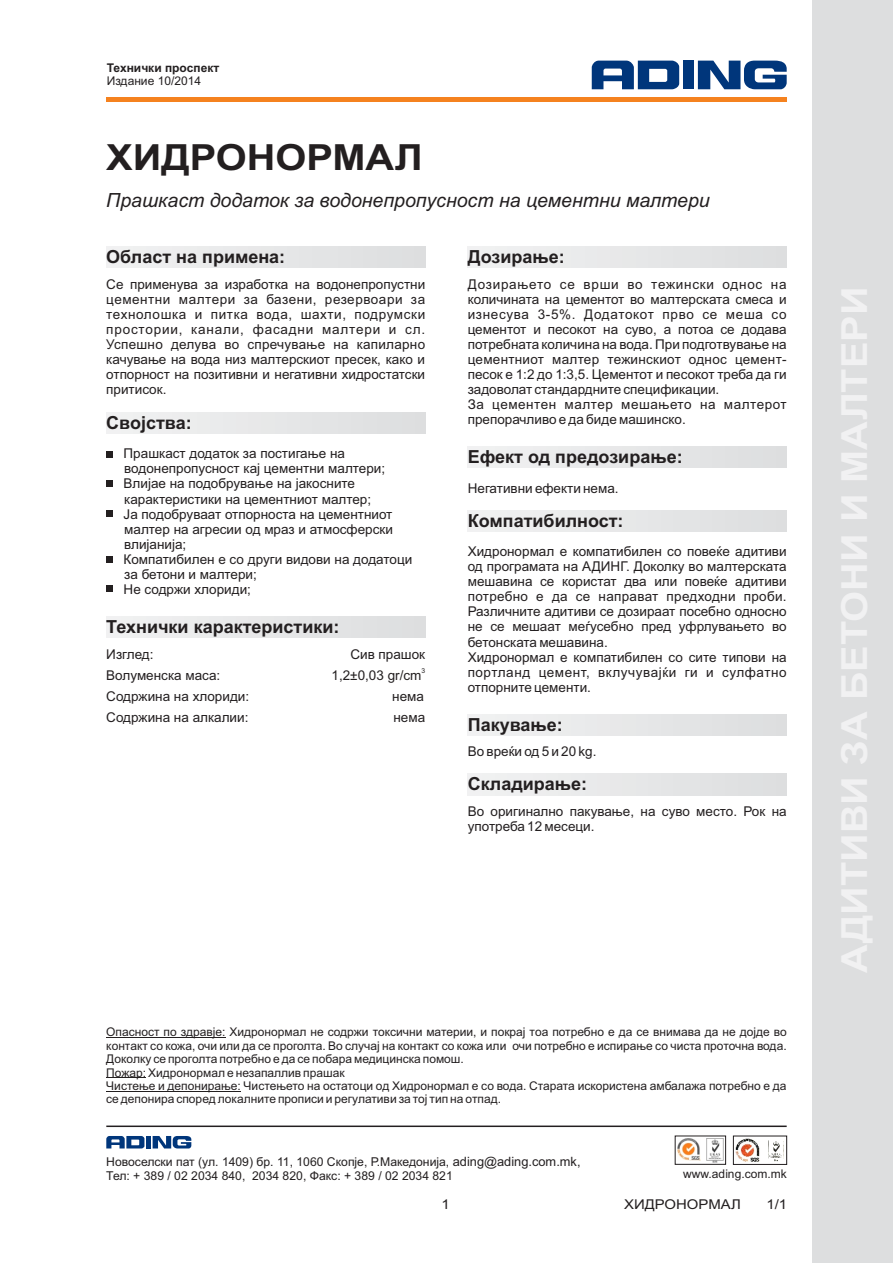
<style>
.page{position:relative;width:893px;height:1263px;background:#fff}
.page>*{position:absolute;margin:0;border:0;box-sizing:border-box;transform-origin:0 0}
.t1{font:700 36px "Arial";color:#231f20;scale:1.11 1}
.t2{font:italic 19.5px "Arial";color:#231f20}
.t3{font:700 18px "Arial";color:#231f20}
.t4{font:13.5px/15.1px "Arial";color:#231f20}
.t5{font:13.5px "Arial";color:#231f20;scale:1.11 1}
.t6{font:12.15px/13.8px "Arial";color:#231f20}
.t7{font:12px/13.4px "Arial";color:#231f20}
.t8{font:700 12px "Arial";color:#231f20}
.t9{font:6.75px "Arial";color:#231f20}
.s1{font-size:12.9px}
</style>
<div class="page">
<div style="left:106px;top:247px;width:319px;height:21px;background:#e7e8e8"></div>
<div style="left:812px;top:0;width:81px;height:1263px;background:#dddedf"></div>
<div style="left:106px;top:451px;width:7px;height:7px;background:#231f20"></div>
<div style="left:106px;top:556px;width:7px;height:6px;background:#231f20"></div>
<div style="left:106px;top:480px;width:7px;height:7px;background:#231f20"></div>
<div style="left:106px;top:412px;width:319px;height:22px;background:#e7e8e8"></div>
<div style="left:106px;top:585px;width:7px;height:7px;background:#231f20"></div>
<div style="left:106px;top:617px;width:319px;height:21px;background:#e7e8e8"></div>
<div style="left:468px;top:446px;width:319px;height:22px;background:#e7e8e8"></div>
<div style="left:106px;top:510px;width:7px;height:7px;background:#231f20"></div>
<div style="left:468px;top:247px;width:319px;height:21px;background:#e7e8e8"></div>
<div style="left:468px;top:510px;width:319px;height:21px;background:#e7e8e8"></div>
<div style="left:468px;top:714px;width:319px;height:22px;background:#e7e8e8"></div>
<div style="left:468px;top:774px;width:319px;height:21px;background:#e7e8e8"></div>
<hr style="left:106px;top:1037px;width:119px;height:1px;background:#231f20">
<hr style="left:106px;top:1078px;width:40px;height:1px;background:#231f20">
<hr style="left:106px;top:1091px;width:135px;height:1px;background:#231f20">
<hr style="left:106px;top:1125px;width:681px;height:2px;background:#231f20">
<div style="left:683px;top:61px;width:11px;height:28px;background:#00367b"></div>
<svg style="left:698px;top:61px;width:89px;height:28px"></svg>
<svg style="left:592px;top:61px;width:87px;height:28px"></svg>
<hr style="left:106px;top:98px;width:681px;height:4px;background:#f5821f">
<div style="left:146px;top:1136px;width:5px;height:12px;background:#00367b"></div>
<svg style="left:153px;top:1136px;width:38px;height:12px"></svg>
<svg style="left:106px;top:1136px;width:38px;height:12px"></svg>
<svg style="left:675px;top:1136px;width:51px;height:29px"></svg>
<img style="left:677px;top:1138px;width:23px;height:22px">
<img style="left:706px;top:1138px;width:18px;height:24px">
<img style="left:735px;top:1138px;width:49px;height:24px">
<div style="left:733px;top:1136px;width:54px;height:28px;border:1px solid #231f20"></div>
<p class="t8" style="left:107px;top:63px;width:114px">Технички проспект</p>
<p class="t7" style="left:107px;top:76px;width:96px">Издание 10/2014</p>
<h1 class="t1" style="left:106px;top:144px;width:287px">ХИДРОНОРМАЛ</h1>
<h2 class="t2" style="left:106px;top:193px;width:605px">Прашкаст додаток за водонепропусност на цементни малтери</h2>
<h3 class="t3" style="left:106px;top:250px;width:180px">Област на примена:</h3>
<p class="t4" style="left:106px;top:278px;width:320px;text-align:justify">Се применува за изработка на водонепропустни цементни малтери за базени, резервоари за технолошка и питка вода, шахти, подрумски простории, канали, фасадни малтери и сл.<br>Успешно делува во спречување на капиларно качување на вода низ малтерскиот пресек, како и отпорност на позитивни и негативни хидростатски притисок.</p>
<h3 class="t3" style="left:106px;top:416px;width:87px">Својства:</h3>
<p class="t4" style="left:124px;top:447px;width:290px">Прашкаст додаток за постигање на водонепропусност кај цементни малтери;<br>Влијае на подобрување на јакосните карактеристики на цементниот малтер;<br>Ја подобруваат отпорноста на цементниот малтер на агресии од мраз и атмосферски влијанија;<br>Компатибилен е со други видови на додатоци за бетони и малтери;<br>Не содржи хлориди;</p>
<h3 class="t3" style="left:106px;top:620px;width:235px">Технички карактеристики:</h3>
<p class="t4" style="left:106px;top:666px;width:144px;line-height:21.3px">Волуменска маса:<br>Содржина на хлориди:<br>Содржина на алкалии:</p>
<p class="t4" style="left:350px;top:647px;width:76px">Сив прашок</p>
<p class="t9" style="left:421px;top:668px;width:5px">3</p>
<p class="t4" style="left:392px;top:666px;width:34px;line-height:21.3px;text-indent:-61px">1,2±0,03 gr/cm нема нема</p>
<p class="t4" style="left:106px;top:647px;width:49px">Изглед:</p>
<h3 class="t3" style="left:468px;top:250px;width:99px">Дозирање:</h3>
<p class="t4" style="left:468px;top:278px;width:320px">Дозирањето се врши во тежински однос на количината на цементот во малтерската смеса и изнесува 3-5%. Додатокот прво се меша со цементот и песокот на суво, а потоа се додава потребната количина на вода. При подготвување на цементниот малтер тежинскиот однос цемент&shy;песок е 1:2 до 1:3,5. Цементот и песокот треба да ги задоволат стандардните спецификации.<br>За цементен малтер мешањето на малтерот препорачливо е да биде машинско.</p>
<h3 class="t3" style="left:468px;top:450px;width:216px">Ефект од предозирање:</h3>
<p class="t4" style="left:468px;top:482px;width:152px">Негативни ефекти нема.</p>
<h3 class="t3" style="left:468px;top:513px;width:157px">Компатибилност:</h3>
<p class="t4" style="left:468px;top:545px;width:320px">Хидронормал е компатибилен со повеќе адитиви од програмата на АДИНГ. Доколку во малтерската мешавина се користат два или повеќе адитиви потребно е да се направат предходни проби.<br>Различните адитиви се дозираат посебно односно не се мешаат меѓусебно пред уфрлувањето во бетонската мешавина.<br>Хидронормал е компатибилен со сите типови на портланд цемент, вклучувајќи ги и сулфатно отпорните цементи.</p>
<h3 class="t3" style="left:468px;top:718px;width:97px">Пакување:</h3>
<p class="t4" style="left:468px;top:745px;width:130px">Во вреќи од 5 и 20 kg.</p>
<h3 class="t3" style="left:468px;top:777px;width:121px">Складирање:</h3>
<p class="t4" style="left:468px;top:805px;width:320px">Во оригинално пакување, на суво место. Рок на употреба 12 месеци.</p>
<p class="t7" style="left:106px;top:1026px;width:682px">Опасност по здравје: Хидронормал не содржи токсични материи, и покрај тоа потребно е да се внимава да не дојде во контакт со кожа, очи или да се проголта. Во случај на контакт со кожа или очи потребно е испирање со чиста проточна вода.<br>Доколку се проголта потребно е да се побара медицинска помош.<br>Пожар: Хидронормал е незапаллив прашак<br>Чистење и депонирање: Чистењето на остатоци од Хидронормал е со вода. Старата искористена амбалажа потребно е да се депонира според локалните прописи и регулативи за тој тип на отпад.</p>
<p class="t6" style="left:106px;top:1156px;width:476px">Новоселски пат (ул. 1409) бр. 11, 1060 Скопје, Р.Македонија, <span class="s1">ading@ading.com.mk,<br></span>Тел: + 389 / 02 2034 840, 2034 820, Факс: + 389 / 02 2034 821</p>
<p class="t7" style="left:683px;top:1168px;width:105px">www.ading.com.mk</p>
<p class="t5" style="left:442px;top:1199px;width:9px">1</p>
<p class="t5" style="left:624px;top:1199px;width:107px">ХИДРОНОРМАЛ</p>
<p class="t5" style="left:766px;top:1199px;width:20px">1/1</p>
</div>
